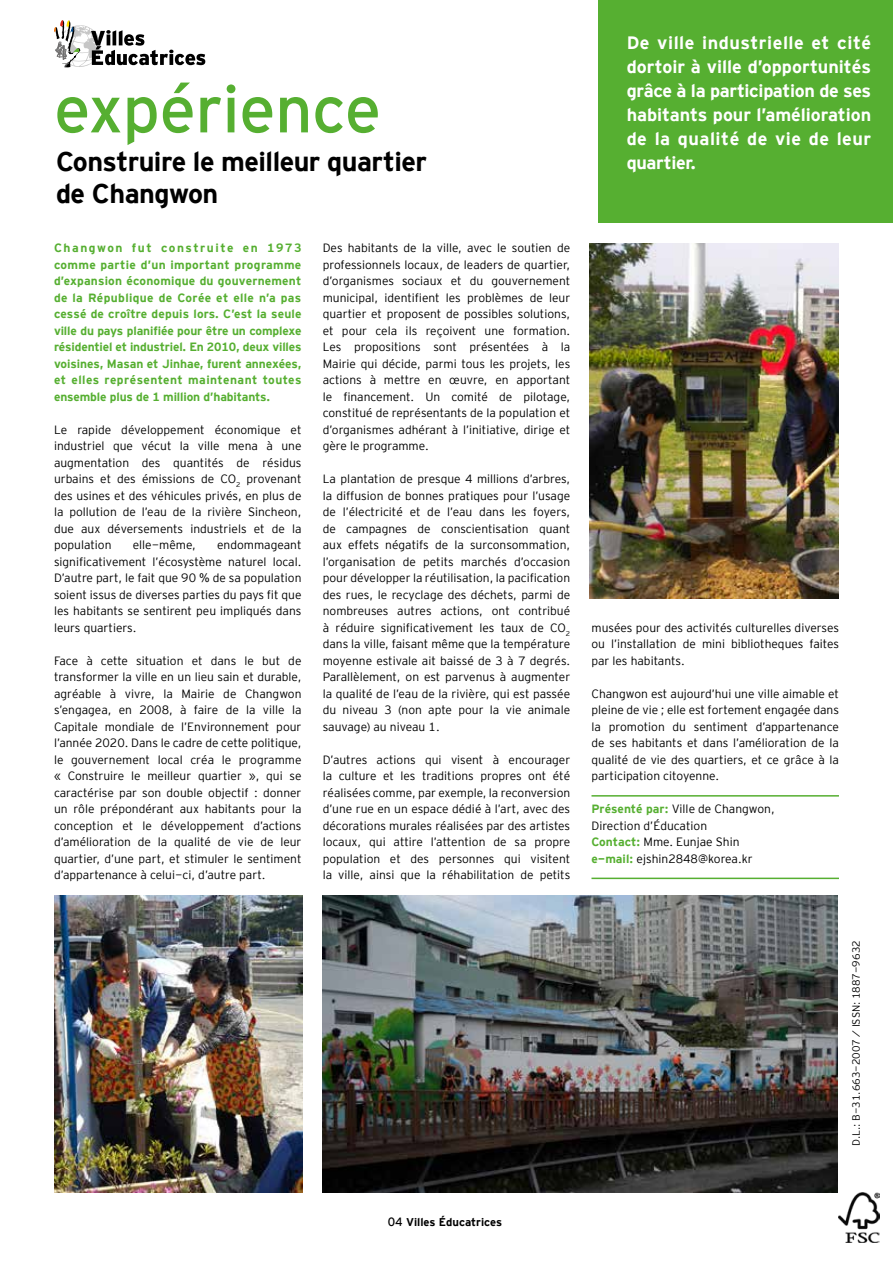
<style>
.page{position:relative;width:893px;height:1263px;background:#fff}
.page>*{position:absolute;margin:0;border:0;box-sizing:border-box;transform-origin:0 0}
.t1{font:66px "Interstate Mono";letter-spacing:-.01em;color:#56af31}
.t2{font:700 27px/31.5px "Interstate Mono";letter-spacing:-.02em;color:#000}
.t3{font:700 18px/24px "Interstate Mono";letter-spacing:-.005em;color:#fff;text-align:justify}
.t4{font:12px/16.5px "Interstate Mono Lgt";color:#000;text-align:justify}
.t5{font:700 12px/16.5px "Interstate Mono";letter-spacing:-.01em;color:#56af31;text-align:justify}
.t6{font:700 11.25px "Interstate Mono";color:#000}
.t7{font:10.5px "Interstate Mono Lgt";color:#000}
.s1{font-family:"Arial"}
.s2{font-family:"Interstate Mono";font-weight:700;color:#56af31}
.s3{font-weight:400;font-size:12px}
</style>
<div class="page">
<hr style="left:591px;top:795px;width:248px;height:2px;background:#56af31">
<hr style="left:591px;top:878px;width:248px;height:1px;background:#56af31">
<div style="left:599px;top:0;width:294px;height:222px;background:#56af31"></div>
<img style="left:589px;top:243px;width:250px;height:355px">
<img style="left:323px;top:895px;width:515px;height:298px">
<img style="left:54px;top:895px;width:248px;height:298px">
<img style="left:838px;top:1193px;width:41px;height:49px">
<svg style="left:54px;top:20px;width:151px;height:48px"></svg>
<h1 class="t1" style="left:54px;top:72px;width:329px">expérience</h1>
<h2 class="t2" style="left:56px;top:146px;width:373px">Construire le meilleur quartier de Changwon</h2>
<p class="t5" style="left:54px;top:239px;width:249px">Changwon fut construite en 1973 comme partie d’un important programme d’expansion économique du gouvernement de la République de Corée et elle n’a pas cessé de croître depuis lors. C’est la seule ville du pays planifiée pour être un complexe résidentiel et industriel. En 2010, deux villes voisines, Masan et Jinhae, furent annexées, et elles représentent maintenant toutes ensemble plus de 1 million d’habitants.</p>
<p class="t4" style="left:54px;top:421px;width:249px">Le rapide développement économique et industriel que vécut la ville mena à une augmentation des quantités de résidus urbains et des émissions de CO<sub>2</sub> provenant des usines et des véhicules privés, en plus de la pollution de l’eau de la rivière Sincheon, due aux déversements industriels et de la population</p>
<p class="t4" style="left:133px;top:536px;width:65px">elle-même,</p>
<p class="t4" style="left:54px;top:536px;width:249px;text-indent:163px">endommageant significativement l’écosystème naturel local.<br>D’autre part, le fait que 90 <span class="s1">%</span> de sa population soient issus de diverses parties du pays fit que les habitants se sentirent peu impliqués dans leurs quartiers.</p>
<p class="t4" style="left:54px;top:652px;width:249px">Face à cette situation et dans le but de transformer la ville en un lieu sain et durable, agréable à vivre, la Mairie de Changwon s’engagea, en 2008, à faire de la ville la Capitale mondiale de l’Environnement pour l’année 2020. Dans le cadre de cette politique, le gouvernement local créa le programme « Construire le meilleur quartier », qui se caractérise par son double objectif : donner un rôle prépondérant aux habitants pour la conception et le développement d’actions d’amélioration de la qualité de vie de leur quartier, d’une part, et stimuler le sentiment d’appartenance à celui-ci, d’autre part.</p>
<p class="t4" style="left:323px;top:239px;width:249px">Des habitants de la ville, avec le soutien de professionnels locaux, de leaders de quartier, d’organismes sociaux et du gouvernement municipal, identifient les problèmes de leur quartier et proposent de possibles solutions, et pour cela ils reçoivent une formation.<br>Les propositions sont présentées à la Mairie qui décide, parmi tous les projets, les actions à mettre en œuvre, en apportant le financement. Un comité de pilotage, constitué de représentants de la population et d’organismes adhérant à l’initiative, dirige et gère le programme.</p>
<p class="t4" style="left:323px;top:470px;width:249px">La plantation de presque 4 millions d’arbres, la diffusion de bonnes pratiques pour l’usage de l’électricité et de l’eau dans les foyers, de campagnes de conscientisation quant aux effets négatifs de la surconsommation, l’organisation de petits marchés d’occasion pour développer la réutilisation, la pacification des rues, le recyclage des déchets, parmi de nombreuses autres actions, ont contribué à réduire significativement les taux de CO<sub>2 </sub>dans la ville, faisant même que la température moyenne estivale ait baissé de 3 à 7 degrés.<br>Parallèlement, on est parvenus à augmenter la qualité de l’eau de la rivière, qui est passée du niveau 3 (non apte pour la vie animale sauvage) au niveau 1.</p>
<p class="t4" style="left:323px;top:751px;width:249px">D’autres actions qui visent à encourager la culture et les traditions propres ont été réalisées comme, par exemple, la reconversion d’une rue en un espace dédié à l’art, avec des décorations murales réalisées par des artistes locaux, qui attire l’attention de sa propre population et des personnes qui visitent la ville, ainsi que la réhabilitation de petits</p>
<h3 class="t3" style="left:627px;top:31px;width:246px">De ville industrielle et cité dortoir à ville d’opportunités grâce à la participation de ses habitants pour l’amélioration de la qualité de vie de leur quartier.</h3>
<p class="t4" style="left:591px;top:619px;width:249px">musées pour des activités culturelles diverses ou l’installation de mini bibliotheques faites par les habitants.</p>
<p class="t4" style="left:591px;top:685px;width:249px">Changwon est aujourd’hui une ville aimable et pleine de vie ; elle est fortement engagée dans la promotion du sentiment d’appartenance de ses habitants et dans l’amélioration de la qualité de vie des quartiers, et ce grâce à la participation citoyenne.</p>
<p class="t4" style="left:591px;top:800px;width:185px;text-align:left"><span class="s2">Présenté par:</span> Ville de Changwon,<br>Direction d’Éducation<br><span class="s2">Contact:</span> Mme. Eunjae Shin <span class="s2">e-mail:</span> ejshin2848@korea.kr</p>
<p class="t7" style="left:850px;top:1146px;width:207px;rotate:-90deg">D.L.: B-31.663-2007 / ISSN: 1887-9632</p>
<p class="t6" style="left:388px;top:1215px;width:116px"><span class="s3">04</span> Villes Éducatrices</p>
</div>
